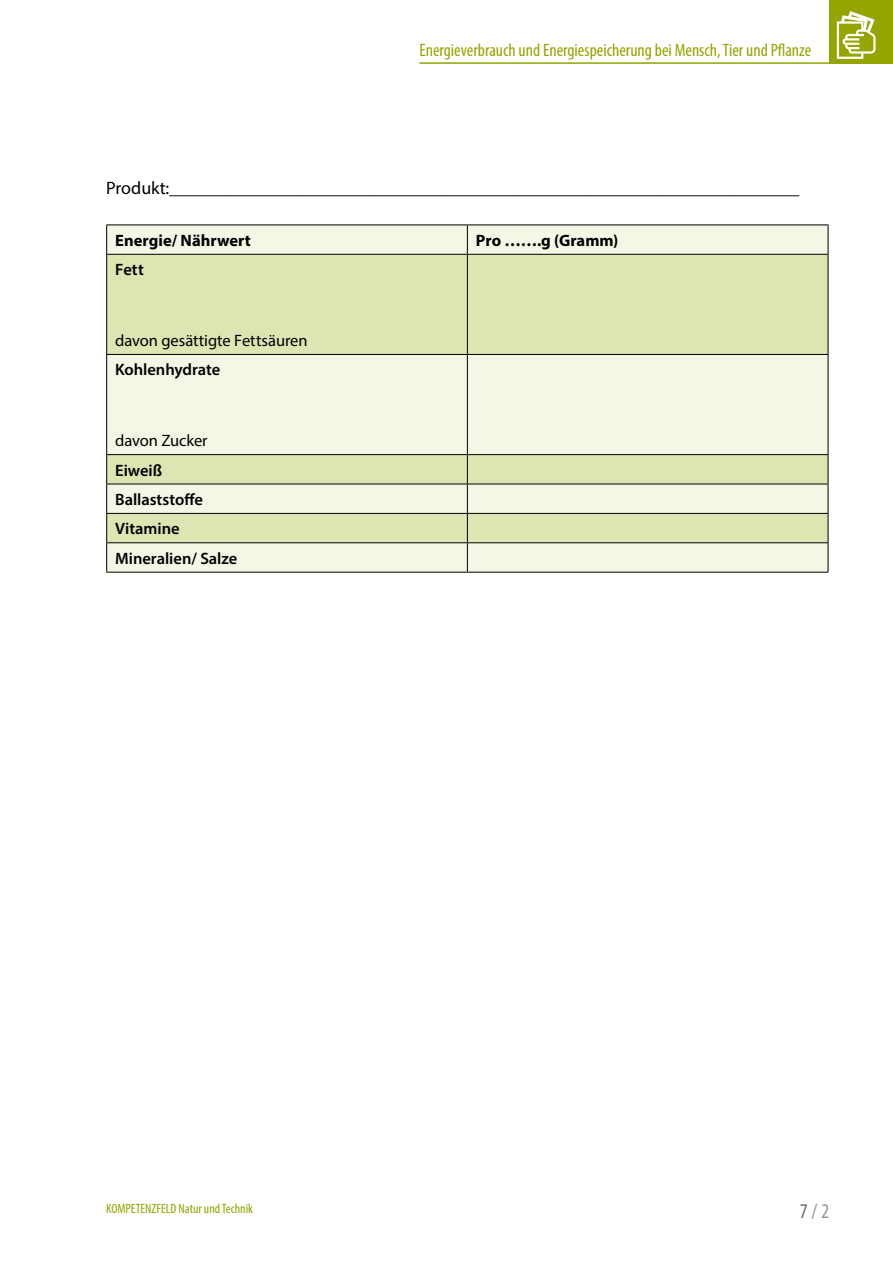
<style>
.page{position:relative;width:893px;height:1263px;background:#fff}
.page>*{position:absolute;margin:0;border:0;box-sizing:border-box;transform-origin:0 0}
.t1{font:condensed 21px "Myriad Pro";color:#939598}
.t2{font:18px "Myriad Pro";color:#000}
.t3{font:condensed 18px "Myriad Pro";color:#94a500}
.t4{font:600 16.5px/29.4px "Myriad Pro";color:#000}
.t5{font:16.5px/29.4px "Myriad Pro";letter-spacing:-.005em;color:#000}
.t6{font:700 16.5px "Myriad Pro";letter-spacing:.005em;color:#000}
.t7{font:condensed 13.5px "Myriad Pro";color:#94a500}
.s1{font-weight:600}
.s2{font-weight:400}
.s3{color:#6d6e71}
</style>
<div class="page">
<hr style="left:419px;top:62px;width:435px;height:2px;background:#94a500">
<div style="left:829px;top:0;width:64px;height:64px;background:#94a500"></div>
<div style="left:842px;top:12px;width:32px;height:29px;border:3px solid #fff;border-radius:7px"></div>
<svg style="left:837px;top:14px;width:38px;height:45px"></svg>
<div style="left:107px;top:226px;width:721px;height:346px;background:#f4f6e6"></div>
<svg style="left:107px;top:255px;width:721px;height:287px;background:#e7eac8"></svg>
<hr style="left:106px;top:225px;width:361px;height:1px;background:#000">
<svg style="left:106px;top:225px;width:1px;height:29px"></svg>
<hr style="left:467px;top:225px;width:361px;height:1px;background:#000">
<svg style="left:467px;top:225px;width:1px;height:29px"></svg>
<svg style="left:828px;top:225px;width:1px;height:29px"></svg>
<hr style="left:106px;top:254px;width:361px;height:1px;background:#000">
<hr style="left:106px;top:255px;width:1px;height:99px;background:#000">
<hr style="left:467px;top:254px;width:361px;height:1px;background:#000">
<hr style="left:467px;top:255px;width:1px;height:99px;background:#000">
<hr style="left:828px;top:255px;width:1px;height:99px;background:#000">
<hr style="left:106px;top:354px;width:361px;height:1px;background:#000">
<hr style="left:106px;top:355px;width:1px;height:99px;background:#000">
<hr style="left:467px;top:354px;width:361px;height:1px;background:#000">
<hr style="left:467px;top:355px;width:1px;height:99px;background:#000">
<hr style="left:828px;top:355px;width:1px;height:99px;background:#000">
<hr style="left:106px;top:454px;width:361px;height:1px;background:#000">
<hr style="left:467px;top:454px;width:361px;height:1px;background:#000">
<hr style="left:106px;top:484px;width:361px;height:1px;background:#000">
<hr style="left:467px;top:484px;width:361px;height:1px;background:#000">
<hr style="left:106px;top:513px;width:361px;height:1px;background:#000">
<hr style="left:467px;top:513px;width:361px;height:1px;background:#000">
<hr style="left:106px;top:542px;width:361px;height:1px;background:#000">
<svg style="left:106px;top:455px;width:1px;height:117px"></svg>
<hr style="left:467px;top:542px;width:361px;height:1px;background:#000">
<svg style="left:467px;top:455px;width:1px;height:117px"></svg>
<svg style="left:828px;top:455px;width:1px;height:117px"></svg>
<hr style="left:106px;top:572px;width:361px;height:1px;background:#000">
<hr style="left:467px;top:572px;width:361px;height:1px;background:#000">
<p class="t3" style="left:419px;top:39px;width:393px">Energieverbrauch und Energiespeicherung bei Mensch, Tier und Pflanze</p>
<p class="t2" style="left:106px;top:176px;width:695px">Produkt:______________________________________________________________________</p>
<p class="t6" style="left:115px;top:229px;width:137px">Energie/ Nährwert</p>
<p class="t6" style="left:476px;top:229px;width:144px">Pro …….g (Gramm)</p>
<p class="t4" style="left:115px;top:254px;width:30px">Fett</p>
<p class="t5" style="left:115px;top:325px;width:194px">davon gesättigte Fettsäuren<br><span class="s1">Kohlenhydrate</span></p>
<p class="t4" style="left:115px;top:425px;width:124px"><span class="s2">davon Zucker<br></span>Eiweiß<br>Ballaststoffe<br>Vitamine<br>Mineralien/ Salze</p>
<p class="t7" style="left:106px;top:1200px;width:148px">KOMPETENZFELD Natur und Technik</p>
<p class="t1" style="left:800px;top:1198px;width:31px"><span class="s3">7</span> / 2</p>
</div>
